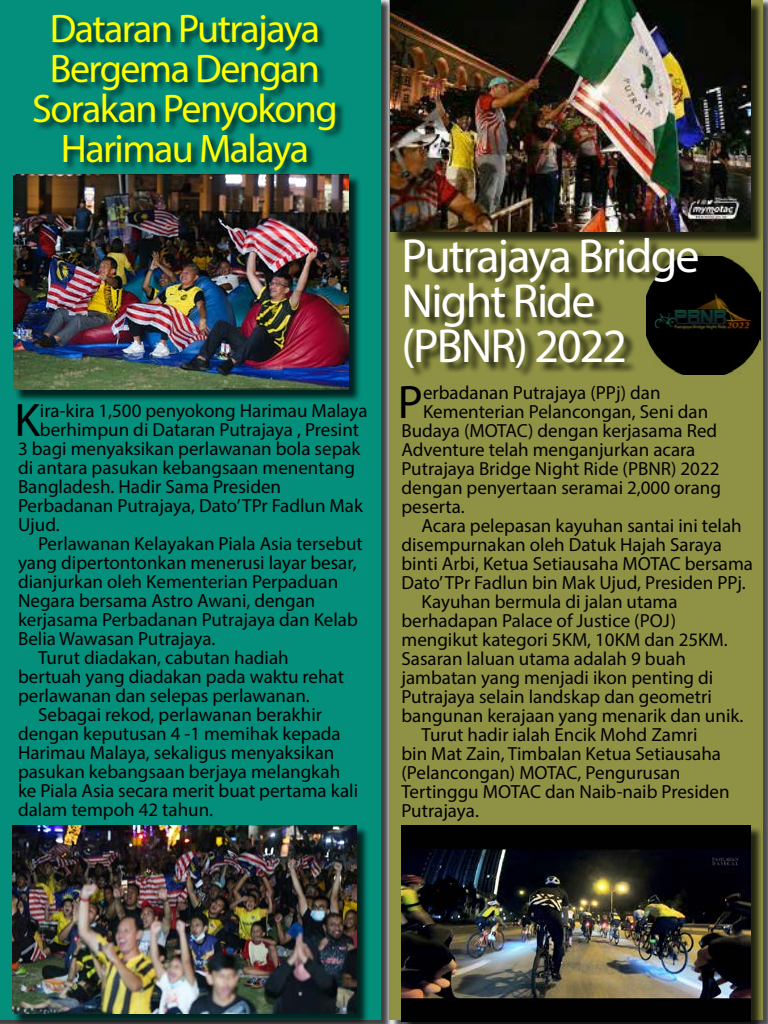
<style>
.page{position:relative;width:768px;height:1024px;background:#fff}
.page>*{position:absolute;margin:0;border:0;box-sizing:border-box;transform-origin:0 0}
.t1{font:48px/45px "Myriad Pro";letter-spacing:-.04em;color:#fff}
.t2{font:47.2px "Myriad Pro";color:#000}
.t3{font:40px/40px "Myriad Pro";letter-spacing:-.04em;color:#ff0;text-align:center}
.t4{font:19px "Myriad Pro";color:#000}
</style>
<div class="page">
<div style="left:0;top:0;width:394px;height:1024px;background:#000;opacity:.75"></div>
<div style="left:0;top:0;width:381px;height:1020px;background:#048e7c"></div>
<div style="left:389px;top:0;width:374px;height:1020px;background:#8f9244"></div>
<div style="left:35px;top:15px;width:311px;height:165px;background:#000;opacity:.75"></div>
<div style="left:15px;top:176px;width:347px;height:227px;background:#000;opacity:.75"></div>
<img style="left:13px;top:174px;width:336px;height:216px">
<div style="left:14px;top:827px;width:356px;height:197px;background:#000;opacity:.75"></div>
<img style="left:12px;top:825px;width:345px;height:189px">
<div style="left:391px;top:1px;width:372px;height:243px;background:#000;opacity:.75"></div>
<img style="left:390px;top:0;width:360px;height:232px">
<div style="left:403px;top:827px;width:360px;height:197px;background:#000;opacity:.75"></div>
<img style="left:402px;top:825px;width:348px;height:196px">
<img style="left:709px;top:257px;width:52px;height:118px">
<div style="left:406px;top:239px;width:303px;height:140px;background:#000;opacity:.75"></div>
<h3 class="t3" style="left:32px;top:8px;width:307px">Dataran Putrajaya<br>Bergema Dengan<br>Sorakan Penyokong<br>Harimau Malaya</h3>
<h2 class="t2" style="left:14px;top:391px;width:27px">K</h2>
<p class="t4" style="left:40px;top:399px;width:329px">ira-kira 1,500 penyokong Harimau Malaya</p>
<p class="t4" style="left:40px;top:418px;width:321px">berhimpun di Dataran Putrajaya , Presint</p>
<p class="t4" style="left:18px;top:437px;width:344px">3 bagi menyaksikan perlawanan bola sepak</p>
<p class="t4" style="left:18px;top:456px;width:339px">di antara pasukan kebangsaan menentang</p>
<p class="t4" style="left:18px;top:475px;width:265px">Bangladesh. Hadir Sama Presiden</p>
<p class="t4" style="left:18px;top:494px;width:347px">Perbadanan Putrajaya, Dato’ TPr Fadlun Mak</p>
<p class="t4" style="left:18px;top:513px;width:43px">Ujud.</p>
<p class="t4" style="left:38px;top:532px;width:326px">Perlawanan Kelayakan Piala Asia tersebut</p>
<p class="t4" style="left:18px;top:551px;width:340px">yang dipertontonkan menerusi layar besar,</p>
<p class="t4" style="left:18px;top:570px;width:322px">dianjurkan oleh Kementerian Perpaduan</p>
<p class="t4" style="left:18px;top:589px;width:299px">Negara bersama Astro Awani, dengan</p>
<p class="t4" style="left:18px;top:608px;width:341px">kerjasama Perbadanan Putrajaya dan Kelab</p>
<p class="t4" style="left:18px;top:627px;width:199px">Belia Wawasan Putrajaya.</p>
<p class="t4" style="left:38px;top:646px;width:252px">Turut diadakan, cabutan hadiah</p>
<p class="t4" style="left:18px;top:665px;width:327px">bertuah yang diadakan pada waktu rehat</p>
<p class="t4" style="left:18px;top:684px;width:293px">perlawanan dan selepas perlawanan.</p>
<p class="t4" style="left:38px;top:703px;width:286px">Sebagai rekod, perlawanan berakhir</p>
<p class="t4" style="left:18px;top:722px;width:324px">dengan keputusan 4 -1 memihak kepada</p>
<p class="t4" style="left:18px;top:741px;width:318px">Harimau Malaya, sekaligus menyaksikan</p>
<p class="t4" style="left:18px;top:760px;width:324px">pasukan kebangsaan berjaya melangkah</p>
<p class="t4" style="left:18px;top:779px;width:342px">ke Piala Asia secara merit buat pertama kali</p>
<p class="t4" style="left:18px;top:798px;width:197px">dalam tempoh 42 tahun.</p>
<h1 class="t1" style="left:402px;top:233px;width:300px">Putrajaya Bridge<br>Night Ride (PBNR) 2022</h1>
<h2 class="t2" style="left:398px;top:373px;width:27px">P</h2>
<p class="t4" style="left:423px;top:381px;width:239px">erbadanan Putrajaya (PPj) dan</p>
<p class="t4" style="left:423px;top:400px;width:287px">Kementerian Pelancongan, Seni dan</p>
<p class="t4" style="left:401px;top:419px;width:317px">Budaya (MOTAC) dengan kerjasama Red</p>
<p class="t4" style="left:401px;top:438px;width:295px">Adventure telah menganjurkan acara</p>
<p class="t4" style="left:401px;top:457px;width:320px">Putrajaya Bridge Night Ride (PBNR) 2022</p>
<p class="t4" style="left:401px;top:476px;width:321px">dengan penyertaan seramai 2,000 orang</p>
<p class="t4" style="left:401px;top:495px;width:65px">peserta.</p>
<p class="t4" style="left:421px;top:514px;width:322px">Acara pelepasan kayuhan santai ini telah</p>
<p class="t4" style="left:401px;top:533px;width:322px">disempurnakan oleh Datuk Hajah Saraya</p>
<p class="t4" style="left:401px;top:552px;width:353px">binti Arbi, Ketua Setiausaha MOTAC bersama</p>
<p class="t4" style="left:401px;top:571px;width:346px">Dato’ TPr Fadlun bin Mak Ujud, Presiden PPj.</p>
<p class="t4" style="left:421px;top:590px;width:258px">Kayuhan bermula di jalan utama</p>
<p class="t4" style="left:401px;top:609px;width:276px">berhadapan Palace of Justice (POJ)</p>
<p class="t4" style="left:401px;top:628px;width:328px">mengikut kategori 5KM, 10KM dan 25KM.</p>
<p class="t4" style="left:401px;top:647px;width:286px">Sasaran laluan utama adalah 9 buah</p>
<p class="t4" style="left:401px;top:666px;width:313px">jambatan yang menjadi ikon penting di</p>
<p class="t4" style="left:401px;top:685px;width:312px">Putrajaya selain landskap dan geometri</p>
<p class="t4" style="left:401px;top:704px;width:344px">bangunan kerajaan yang menarik dan unik.</p>
<p class="t4" style="left:421px;top:723px;width:278px">Turut hadir ialah Encik Mohd Zamri</p>
<p class="t4" style="left:401px;top:742px;width:321px">bin Mat Zain, Timbalan Ketua Setiausaha</p>
<p class="t4" style="left:401px;top:761px;width:280px">(Pelancongan) MOTAC, Pengurusan</p>
<p class="t4" style="left:401px;top:780px;width:330px">Tertinggu MOTAC dan Naib-naib Presiden</p>
<p class="t4" style="left:401px;top:799px;width:79px">Putrajaya.</p>
</div>
